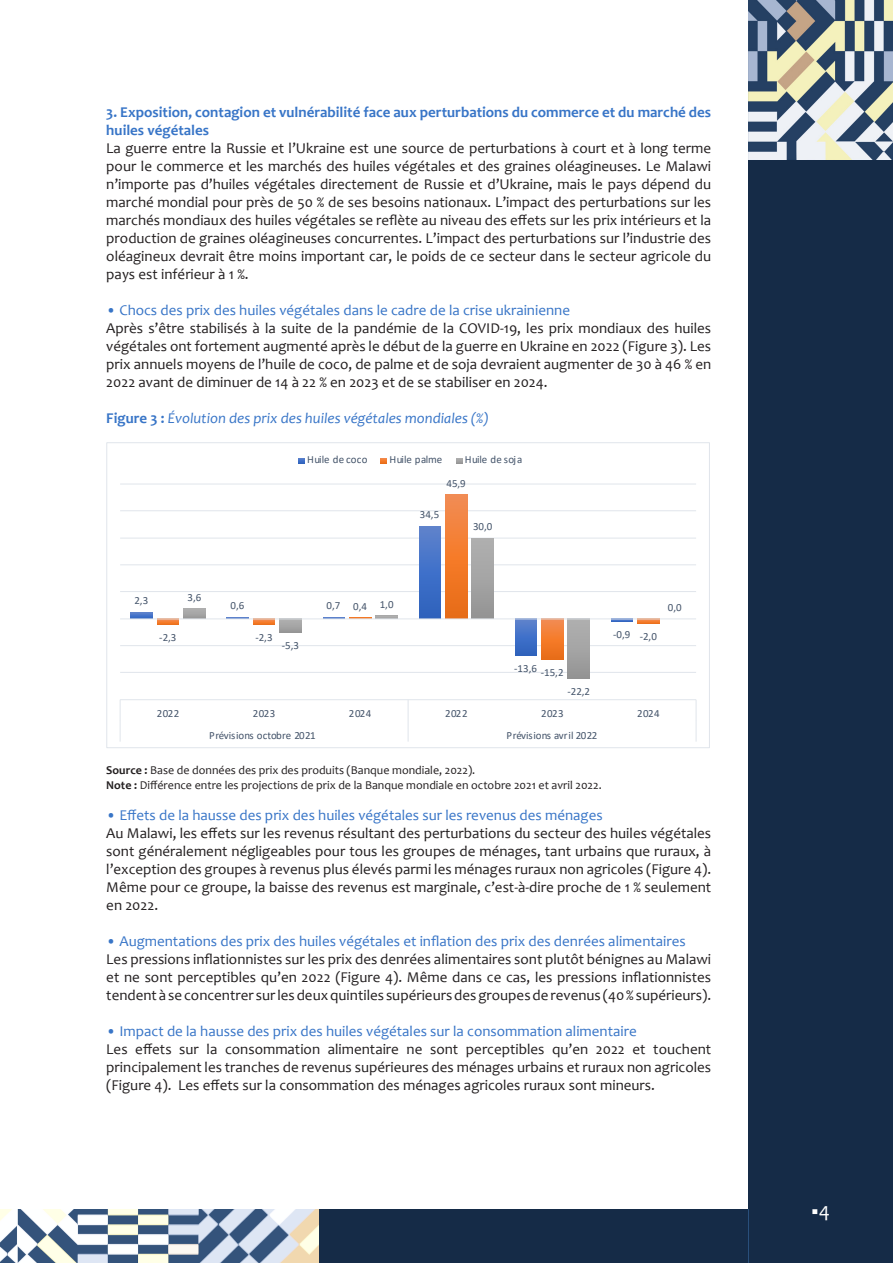
<style>
.page{position:relative;width:893px;height:1263px;background:#fff}
.page>*{position:absolute;margin:0;border:0;box-sizing:border-box;transform-origin:0 0}
.t1{font:21px "Acumin Pro";color:#fff}
.t2{font:15px/18px "Candara";color:#231f20;text-align:justify}
.t3{font:15px "Candara";color:#3875c7}
.t4{font:700 15px/18px "Candara";color:#3875c7}
.t5{font:italic 15px "Candara";color:#3875c7}
.t6{font:12px "Candara";color:#231f20}
.t7{font:10.95px "Calibri";color:#44546a}
.t8{font:10.95px "Calibri";letter-spacing:.02em;color:#44546a}
.s1{font-weight:700;font-style:normal}
.s2{font-weight:700}
.s3{font-family:"Candara"}
</style>
<div class="page">
<div style="left:748px;top:0;width:145px;height:1263px;background:#152b47"></div>
<svg style="left:0;top:1209px;width:748px;height:54px;background:#53657a"></svg>
<img style="left:748px;top:0;width:145px;height:159px">
<hr style="left:120px;top:699px;width:576px;height:1px;background:#e0e5eb">
<hr style="left:120px;top:672px;width:576px;height:1px;background:#e0e5eb">
<hr style="left:120px;top:645px;width:576px;height:1px;background:#e0e5eb">
<hr style="left:120px;top:591px;width:576px;height:1px;background:#e0e5eb">
<hr style="left:120px;top:564px;width:576px;height:1px;background:#e0e5eb">
<hr style="left:120px;top:538px;width:576px;height:1px;background:#e0e5eb">
<hr style="left:120px;top:510px;width:576px;height:1px;background:#e0e5eb">
<hr style="left:120px;top:484px;width:576px;height:1px;background:#e0e5eb">
<svg style="left:130px;top:612px;width:22px;height:6px"></svg>
<hr style="left:226px;top:617px;width:22px;height:2px;background:#5c81cb">
<hr style="left:323px;top:617px;width:21px;height:2px;background:#5c81cb">
<div style="left:419px;top:526px;width:21px;height:93px;background:linear-gradient(to bottom,#5c82cf,#2a61be)"></div>
<div style="left:515px;top:619px;width:21px;height:36px;background:linear-gradient(to bottom,#5b82cf,#2d62bf)"></div>
<svg style="left:611px;top:619px;width:21px;height:2px"></svg>
<svg style="left:157px;top:619px;width:21px;height:6px"></svg>
<svg style="left:253px;top:619px;width:21px;height:6px"></svg>
<div style="left:445px;top:495px;width:22px;height:124px;background:linear-gradient(to bottom,#f78c4e,#eb6b11)"></div>
<div style="left:542px;top:619px;width:21px;height:41px;background:linear-gradient(to bottom,#f68c4e,#eb6b10)"></div>
<svg style="left:638px;top:619px;width:21px;height:5px"></svg>
<svg style="left:184px;top:609px;width:21px;height:9px"></svg>
<svg style="left:280px;top:619px;width:21px;height:14px"></svg>
<hr style="left:376px;top:616px;width:21px;height:3px;background:#ababab">
<div style="left:472px;top:538px;width:21px;height:81px;background:linear-gradient(to bottom,#b1b1b1,#959595)"></div>
<div style="left:568px;top:619px;width:22px;height:59px;background:linear-gradient(to bottom,#b1b1b1,#969696)"></div>
<hr style="left:120px;top:618px;width:576px;height:1px;background:#e0e5eb">
<svg style="left:120px;top:700px;width:1px;height:42px"></svg>
<svg style="left:408px;top:700px;width:1px;height:42px"></svg>
<svg style="left:696px;top:700px;width:1px;height:42px"></svg>
<svg style="left:299px;top:458px;width:6px;height:5px"></svg>
<svg style="left:381px;top:458px;width:6px;height:5px"></svg>
<svg style="left:456px;top:458px;width:6px;height:5px"></svg>
<p class="t4" style="left:106px;top:103px;width:606px">3. Exposition, contagion et vulnérabilité face aux perturbations du commerce et du marché des huiles végétales</p>
<p class="t2" style="left:106px;top:139px;width:606px">La guerre entre la Russie et l’Ukraine est une source de perturbations à court et à long terme pour le commerce et les marchés des huiles végétales et des graines oléagineuses. Le Malawi n’importe pas d’huiles végétales directement de Russie et d’Ukraine, mais le pays dépend du marché mondial pour près de 50 % de ses besoins nationaux. L’impact des perturbations sur les marchés mondiaux des huiles végétales se reflète au niveau des effets sur les prix intérieurs et la production de graines oléagineuses concurrentes. L’impact des perturbations sur l’industrie des oléagineux devrait être moins important car, le poids de ce secteur dans le secteur agricole du pays est inférieur à 1 %.</p>
<p class="t3" style="left:106px;top:301px;width:465px">• Chocs des prix des huiles végétales dans le cadre de la crise ukrainienne</p>
<p class="t2" style="left:106px;top:319px;width:606px">Après s’être stabilisés à la suite de la pandémie de la COVID-19, les prix mondiaux des huiles végétales ont fortement augmenté après le début de la guerre en Ukraine en 2022 (Figure 3). Les prix annuels moyens de l’huile de coco, de palme et de soja devraient augmenter de 30 à 46 % en 2022 avant de diminuer de 14 à 22 % en 2023 et de se stabiliser en 2024.</p>
<p class="t5" style="left:106px;top:409px;width:384px"><span class="s1">Figure 3 :</span> Évolution des prix des huiles végétales mondiales (%)</p>
<p class="t8" style="left:307px;top:452px;width:62px">Huile de coco</p>
<p class="t7" style="left:389px;top:452px;width:54px">Huile palme</p>
<p class="t7" style="left:465px;top:452px;width:59px">Huile de soja</p>
<p class="t7" style="left:446px;top:476px;width:21px">45,9</p>
<p class="t7" style="left:420px;top:507px;width:21px">34,5</p>
<p class="t7" style="left:473px;top:519px;width:21px">30,0</p>
<p class="t7" style="left:134px;top:593px;width:15px">2,3</p>
<p class="t7" style="left:188px;top:590px;width:15px">3,6</p>
<p class="t7" style="left:230px;top:598px;width:15px">0,6</p>
<p class="t7" style="left:327px;top:598px;width:15px">0,7</p>
<p class="t7" style="left:159px;top:630px;width:19px">-2,3</p>
<p class="t7" style="left:255px;top:630px;width:19px">-2,3</p>
<p class="t7" style="left:282px;top:638px;width:19px">-5,3</p>
<p class="t7" style="left:353px;top:598px;width:15px">0,4</p>
<p class="t7" style="left:380px;top:597px;width:15px">1,0</p>
<p class="t7" style="left:514px;top:660px;width:24px">-13,6</p>
<p class="t7" style="left:541px;top:665px;width:24px">-15,2</p>
<p class="t7" style="left:567px;top:684px;width:24px">-22,2</p>
<p class="t7" style="left:613px;top:626px;width:19px">-0,9</p>
<p class="t7" style="left:640px;top:629px;width:19px">-2,0</p>
<p class="t7" style="left:157px;top:706px;width:24px">2022</p>
<p class="t7" style="left:253px;top:706px;width:24px">2023</p>
<p class="t7" style="left:349px;top:706px;width:24px">2024</p>
<p class="t7" style="left:445px;top:706px;width:24px">2022</p>
<p class="t7" style="left:541px;top:706px;width:24px">2023</p>
<p class="t7" style="left:637px;top:706px;width:24px">2024</p>
<p class="t7" style="left:209px;top:727px;width:108px">Prévisions octobre 2021</p>
<p class="t7" style="left:507px;top:727px;width:92px">Prévisions avril 2022</p>
<p class="t7" style="left:668px;top:600px;width:15px">0,0</p>
<p class="t6" style="left:106px;top:763px;width:371px"><span class="s2">Source :</span> Base de données des prix des produits (Banque mondiale, 2022).</p>
<p class="t6" style="left:106px;top:777px;width:497px"><span class="s2">Note :</span> Différence entre les projections de prix de la Banque mondiale en octobre 2021 et avril 2022.</p>
<p class="t3" style="left:106px;top:806px;width:498px">• Effets de la hausse des prix des huiles végétales sur les revenus des ménages</p>
<p class="t2" style="left:106px;top:824px;width:606px">Au Malawi, les effets sur les revenus résultant des perturbations du secteur des huiles végétales sont généralement négligeables pour tous les groupes de ménages, tant urbains que ruraux, à l’exception des groupes à revenus plus élevés parmi les ménages ruraux non agricoles (Figure 4).<br>Même pour ce groupe, la baisse des revenus est marginale, c’est-à-dire proche de 1 % seulement en 2022.</p>
<p class="t3" style="left:106px;top:932px;width:581px">• Augmentations des prix des huiles végétales et inflation des prix des denrées alimentaires</p>
<p class="t2" style="left:106px;top:950px;width:606px">Les pressions inflationnistes sur les prix des denrées alimentaires sont plutôt bénignes au Malawi et ne sont perceptibles qu’en 2022 (Figure 4). Même dans ce cas, les pressions inflationnistes tendent à se concentrer sur les deux quintiles supérieurs des groupes de revenus (40 % supérieurs).</p>
<p class="t3" style="left:106px;top:1022px;width:532px">• Impact de la hausse des prix des huiles végétales sur la consommation alimentaire</p>
<p class="t2" style="left:106px;top:1040px;width:606px">Les effets sur la consommation alimentaire ne sont perceptibles qu’en 2022 et touchent principalement les tranches de revenus supérieures des ménages urbains et ruraux non agricoles (Figure 4). Les effets sur la consommation des ménages agricoles ruraux sont mineurs.</p>
<h1 class="t1" style="left:811px;top:1195px;width:20px">■<span class="s3">4</span></h1>
</div>
